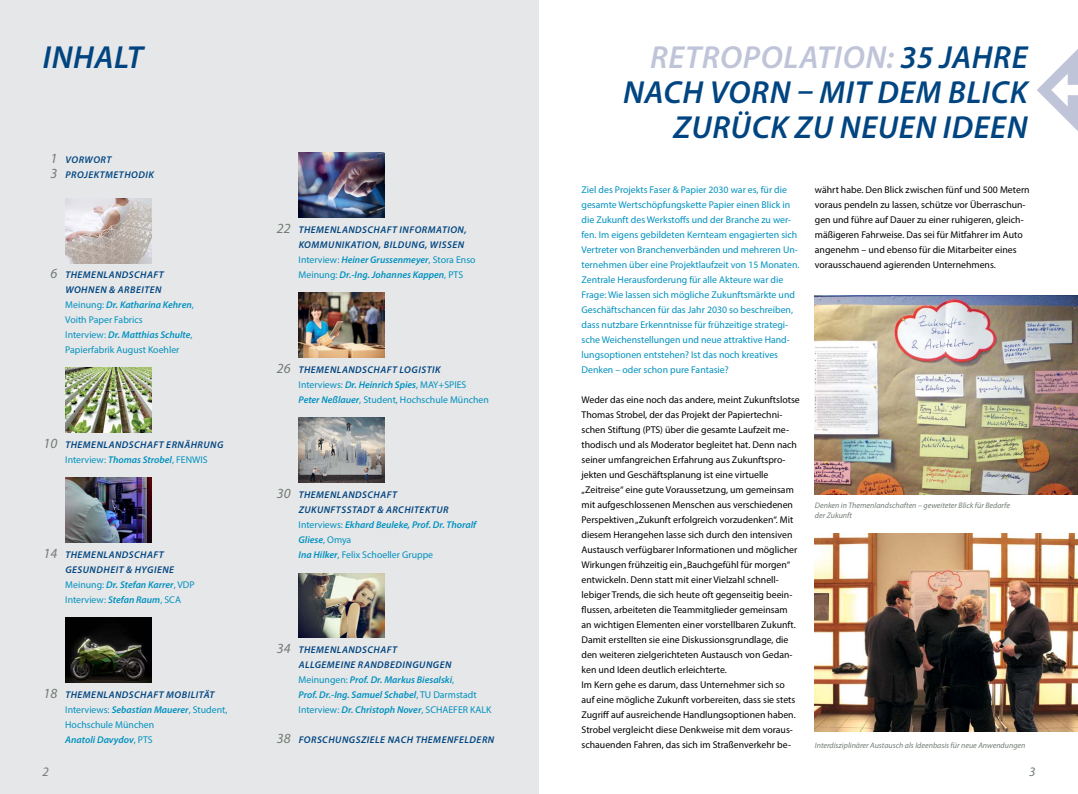
<style>
.page{position:relative;width:1078px;height:794px;background:#fff}
.page>*{position:absolute;margin:0;border:0;box-sizing:border-box;transform-origin:0 0}
.t1{font:italic 600 32px/35px "Myriad Pro";letter-spacing:.02em;color:#004581;text-align:right}
.t2{font:italic 14px/15px "Myriad Pro";color:#737c74}
.t3{font:italic 13px "Myriad Pro";color:#737c74}
.t4{font:9.8px/15px "Myriad Pro";color:#000}
.t5{font:9.8px/15px "Myriad Pro";color:#0091c0}
.t6{font:italic 600 9.8px/15px "Myriad Pro";letter-spacing:.05em;color:#004581}
.t7{font:italic 600 9.8px/15px "Myriad Pro";letter-spacing:.05em;color:#0091c0}
.t8{font:italic 8px/10px "Myriad Pro";color:#737c74}
.s1{font-weight:600;font-style:italic;color:#004581}
.s2{font-weight:600;font-style:italic}
.s3{font-weight:400;font-style:normal;color:#0091c0}
.s4{color:#0091c0}
.s5{color:#004581}
.s6{font-weight:400;font-style:normal}
.s7{color:#c0c4d9}
</style>
<div class="page">
<div style="left:0;top:0;width:539px;height:794px;background:#e6e7e8"></div>
<img style="left:65px;top:198px;width:86px;height:65px">
<img style="left:298px;top:153px;width:86px;height:64px">
<img style="left:65px;top:368px;width:86px;height:64px">
<img style="left:298px;top:293px;width:86px;height:65px">
<img style="left:65px;top:478px;width:86px;height:65px">
<img style="left:298px;top:418px;width:86px;height:64px">
<img style="left:65px;top:618px;width:86px;height:64px">
<img style="left:298px;top:573px;width:86px;height:65px">
<img style="left:814px;top:295px;width:263px;height:199px">
<img style="left:814px;top:533px;width:263px;height:198px">
<svg style="left:1037px;top:50px;width:40px;height:80px"></svg>
<h1 class="t1" style="left:43px;top:38px;width:102px">INHALT</h1>
<h2 class="t2" style="left:51px;top:150px;width:8px">1<br>3</h2>
<p class="t6" style="left:65px;top:151px;width:90px">VORWORT<br>PROJEKTMETHODIK</p>
<h2 class="t2" style="left:51px;top:265px;width:8px">6</h2>
<p class="t5" style="left:65px;top:267px;width:130px"><span class="s1">THEMENLANDSCHAFT<br>WOHNEN &amp; ARBEITEN<br></span>Meinung: <span class="s2">Dr. Katharina Kehren</span>,<br>Voith Paper Fabrics<br>Interview: <span class="s2">Dr. Matthias Schulte</span>,<br>Papierfabrik August Koehler</p>
<h2 class="t2" style="left:44px;top:435px;width:15px">10</h2>
<p class="t6" style="left:65px;top:436px;width:160px">THEMENLANDSCHAFT ERNÄHRUNG<br><span class="s3">Interview:</span> <span class="s4">Thomas Strobel</span><span class="s3">, FENWIS</span></p>
<h2 class="t2" style="left:44px;top:545px;width:15px">14</h2>
<p class="t6" style="left:65px;top:546px;width:131px">THEMENLANDSCHAFT<br>GESUNDHEIT &amp; HYGIENE<br><span class="s3">Meinung:</span> <span class="s4">Dr. Stefan Karrer</span><span class="s3">, VDP<br>Interview:</span> <span class="s4">Stefan Raum</span><span class="s3">, SCA</span></p>
<h2 class="t2" style="left:44px;top:685px;width:15px">18</h2>
<p class="t5" style="left:65px;top:687px;width:164px"><span class="s1">THEMENLANDSCHAFT MOBILITÄT<br></span>Interviews: <span class="s2">Sebastian Mauerer</span>, Student,<br>Hochschule München<br><span class="s2">Anatoli Davydov</span>, PTS</p>
<h2 class="t2" style="left:277px;top:220px;width:15px">22</h2>
<p class="t6" style="left:298px;top:221px;width:178px">THEMENLANDSCHAFT INFORMATION, KOMMUNIKATION, BILDUNG, WISSEN <span class="s3">Interview:</span> <span class="s4">Heiner Grussenmeyer</span><span class="s3">, Stora Enso Meinung:</span> <span class="s4">Dr.-Ing. Johannes Kappen</span><span class="s3">, PTS</span></p>
<h2 class="t2" style="left:277px;top:360px;width:15px">26</h2>
<p class="t5" style="left:298px;top:362px;width:192px"><span class="s1">THEMENLANDSCHAFT LOGISTIK<br></span>Interviews: <span class="s2">Dr. Heinrich Spies</span>, MAY+SPIES<br><span class="s2">Peter Neßlauer</span>, Student, Hochschule München</p>
<h2 class="t2" style="left:277px;top:485px;width:15px">30</h2>
<p class="t7" style="left:298px;top:486px;width:179px"><span class="s5">THEMENLANDSCHAFT<br>ZUKUNFTSSTADT &amp; ARCHITEKTUR<br></span><span class="s6">Interviews:</span> Ekhard Beuleke, Prof. Dr. Thoralf<br>Gliese<span class="s6">, Omya<br></span>Ina Hilker<span class="s6">, Felix Schoeller Gruppe</span></p>
<h2 class="t2" style="left:277px;top:640px;width:15px">34</h2>
<p class="t7" style="left:298px;top:641px;width:194px"><span class="s5">THEMENLANDSCHAFT<br>ALLGEMEINE RANDBEDINGUNGEN </span><span class="s6">Meinungen:</span> Prof. Dr. Markus Biesalski<span class="s6">,<br></span>Prof. Dr.-Ing. Samuel Schabel<span class="s6">, TU Darmstadt Interview:</span> Dr. Christoph Nover<span class="s6">, SCHAEFER KALK</span></p>
<h2 class="t2" style="left:277px;top:730px;width:15px">38</h2>
<p class="t6" style="left:298px;top:731px;width:197px">FORSCHUNGSZIELE NACH THEMENFELDERN</p>
<h1 class="t1" style="left:623px;top:38px;width:406px"><span class="s7">RETROPOLATION:</span> 35 JAHRE<br>NACH VORN – MIT DEM BLICK<br>ZURÜCK ZU NEUEN IDEEN</h1>
<p class="t5" style="left:581px;top:182px;width:219px">Ziel des Projekts Faser &amp; Papier 2030 war es, für die gesamte Wertschöpfungskette Papier einen Blick in die Zukunft des Werkstoffs und der Branche zu wer&shy;fen. Im eigens gebildeten Kernteam engagierten sich Vertreter von Branchenverbänden und mehreren Un&shy;ternehmen über eine Projektlaufzeit von 15 Monaten.<br>Zentrale Herausforderung für alle Akteure war die Frage: Wie lassen sich mögliche Zukunftsmärkte und Geschäftschancen für das Jahr 2030 so beschreiben, dass nutzbare Erkenntnisse für frühzeitige strategi&shy;sche Weichenstellungen und neue attraktive Hand&shy;lungsoptionen entstehen? Ist das noch kreatives Denken – oder schon pure Fantasie?</p>
<p class="t4" style="left:581px;top:392px;width:220px">Weder das eine noch das andere, meint Zukunftslotse Thomas Strobel, der das Projekt der Papiertechni&shy;schen Stiftung (PTS) über die gesamte Laufzeit me&shy;thodisch und als Moderator begleitet hat. Denn nach seiner umfangreichen Erfahrung aus Zukunftspro&shy;jekten und Geschäftsplanung ist eine virtuelle „Zeitreise“ eine gute Voraussetzung, um gemeinsam mit aufgeschlossenen Menschen aus verschiedenen Perspektiven „Zukunft erfolgreich vorzudenken“. Mit diesem Herangehen lasse sich durch den intensiven Austausch verfügbarer Informationen und möglicher Wirkungen frühzeitig ein „Bauchgefühl für morgen“ entwickeln. Denn statt mit einer Vielzahl schnell&shy;lebiger Trends, die sich heute oft gegenseitig beein&shy;flussen, arbeiteten die Teammitglieder gemeinsam an wichtigen Elementen einer vorstellbaren Zukunft.<br>Damit erstellten sie eine Diskussionsgrundlage, die den weiteren zielgerichteten Austausch von Gedan&shy;ken und Ideen deutlich erleichterte.<br>Im Kern gehe es darum, dass Unternehmer sich so auf eine mögliche Zukunft vorbereiten, dass sie stets Zugriff auf ausreichende Handlungsoptionen haben.<br>Strobel vergleicht diese Denkweise mit dem voraus&shy;schauenden Fahren, das sich im Straßenverkehr be-</p>
<p class="t4" style="left:814px;top:182px;width:216px">währt habe. Den Blick zwischen fünf und 500 Metern voraus pendeln zu lassen, schütze vor Überraschun&shy;gen und führe auf Dauer zu einer ruhigeren, gleich&shy;mäßigeren Fahrweise. Das sei für Mitfahrer im Auto angenehm – und ebenso für die Mitarbeiter eines vorausschauend agierenden Unternehmens.</p>
<p class="t8" style="left:814px;top:500px;width:197px">Denken in Themenlandschaften – geweiteter Blick für Bedarfe der Zukunft</p>
<p class="t8" style="left:814px;top:740px;width:212px">Interdisziplinärer Austausch als Ideenbasis für neue Anwendungen</p>
<h3 class="t3" style="left:43px;top:764px;width:8px">2</h3>
<h3 class="t3" style="left:1028px;top:764px;width:8px">3</h3>
</div>
